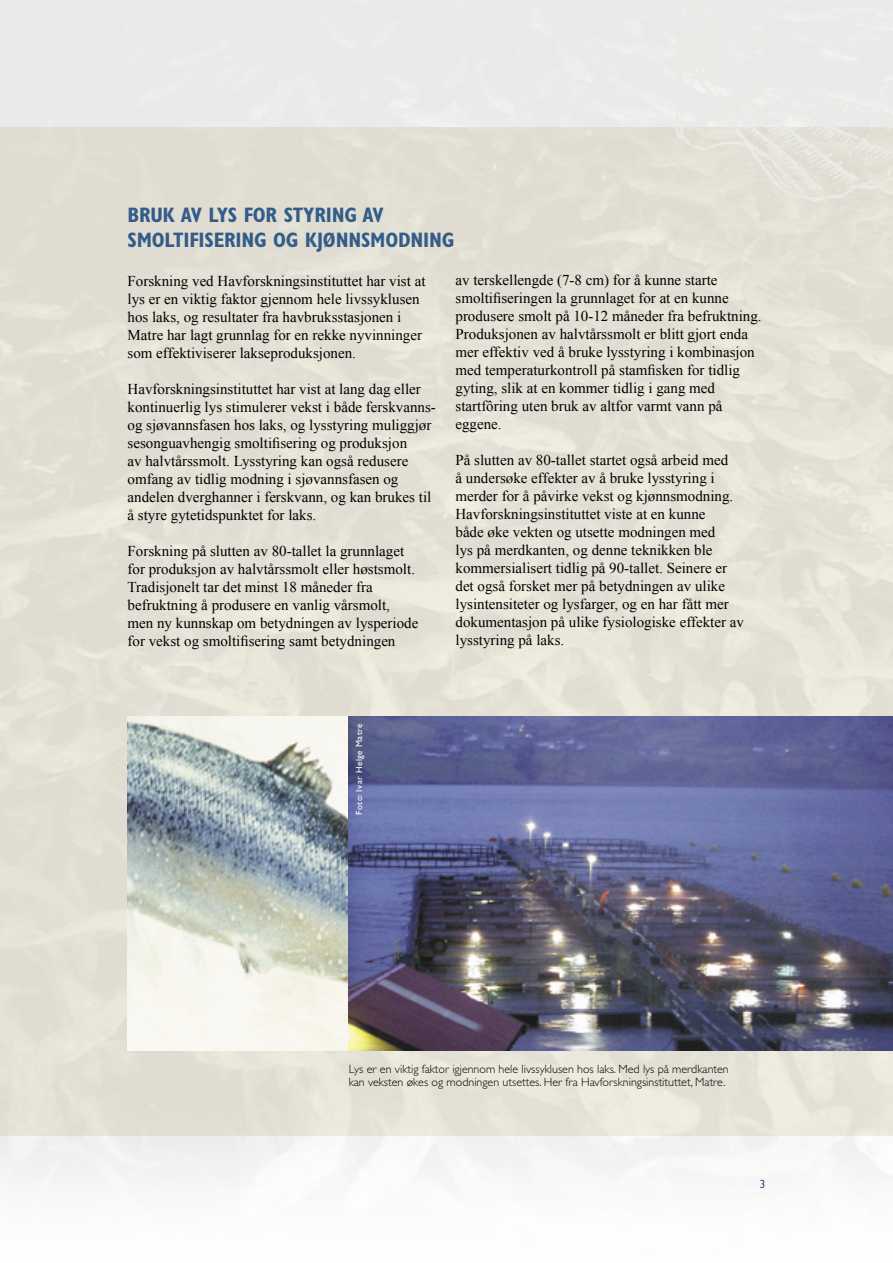
<style>
.page{position:relative;width:893px;height:1263px;background:#fff}
.page>*{position:absolute;margin:0;border:0;box-sizing:border-box;transform-origin:0 0}
.t1{font:700 condensed 21px/25.2px "Gill Sans";letter-spacing:-.01em;color:#335d89}
.t2{font:15px/18px "Times New Roman";color:#000}
.t3{font:300 12px/13.5px "Gill Sans";color:#000}
.t4{font:9px "Gill Sans";letter-spacing:.05em;color:#fff}
</style>
<div class="page">
<svg style="left:760px;top:1180px;width:4px;height:8px"></svg>
<div style="left:0;top:818px;width:630px;height:317px;background:#e3e1d5"></div>
<img style="left:630px;top:128px;width:263px;height:1007px">
<div style="left:0;top:128px;width:631px;height:690px;background:#e2e0d4"></div>
<img style="left:658px;top:0;width:235px;height:211px">
<img style="left:128px;top:716px;width:221px;height:334px">
<img style="left:349px;top:716px;width:544px;height:334px">
<h1 class="t1" style="left:128px;top:202px;width:328px">BRUK AV LYS FOR STYRING AV<br>SMOLTIFISERING OG KJØNNSMODNING</h1>
<p class="t2" style="left:128px;top:272px;width:299px">Forskning ved Havforskningsinstituttet har vist at lys er en viktig faktor gjennom hele livssyklusen hos laks, og resultater fra havbruksstasjonen i Matre har lagt grunnlag for en rekke nyvinninger som effektiviserer lakseproduksjonen.</p>
<p class="t2" style="left:128px;top:380px;width:310px">Havforskningsinstituttet har vist at lang dag eller kontinuerlig lys stimulerer vekst i både ferskvanns&shy;og sjøvannsfasen hos laks, og lysstyring muliggjør sesonguavhengig smoltifisering og produksjon<br>av halvtårssmolt. Lysstyring kan også redusere omfang av tidlig modning i sjøvannsfasen og andelen dverghanner i ferskvann, og kan brukes til å styre gytetidspunktet for laks.</p>
<p class="t2" style="left:128px;top:542px;width:292px">Forskning på slutten av 80-tallet la grunnlaget for produksjon av halvtårssmolt eller høstsmolt.<br>Tradisjonelt tar det minst 18 måneder fra befruktning å produsere en vanlig vårsmolt, men ny kunnskap om betydningen av lysperiode for vekst og smoltifisering samt betydningen</p>
<p class="t2" style="left:455px;top:271px;width:308px">av terskellengde (7-8 cm) for å kunne starte smoltifiseringen la grunnlaget for at en kunne produsere smolt på 10-12 måneder fra befruktning.<br>Produksjonen av halvtårssmolt er blitt gjort enda mer effektiv ved å bruke lysstyring i kombinasjon med temperaturkontroll på stamfisken for tidlig gyting, slik at en kommer tidlig i gang med startfôring uten bruk av altfor varmt vann på eggene.</p>
<p class="t2" style="left:455px;top:451px;width:290px">På slutten av 80-tallet startet også arbeid med<br>å undersøke effekter av å bruke lysstyring i merder for å påvirke vekst og kjønnsmodning.<br>Havforskningsinstituttet viste at en kunne<br>både øke vekten og utsette modningen med<br>lys på merdkanten, og denne teknikken ble kommersialisert tidlig på 90-tallet. Seinere er det også forsket mer på betydningen av ulike lysintensiteter og lysfarger, og en har fått mer dokumentasjon på ulike fysiologiske effekter av lysstyring på laks.</p>
<p class="t4" style="left:354px;top:815px;width:93px;rotate:-90deg">Foto: Ivar Helge Matre</p>
<p class="t3" style="left:349px;top:1062px;width:382px">Lys er en viktig faktor igjennom hele livssyklusen hos laks. Med lys på merdkanten kan veksten økes og modningen utsettes. Her fra Havforskningsinstituttet, Matre.</p>
</div>
